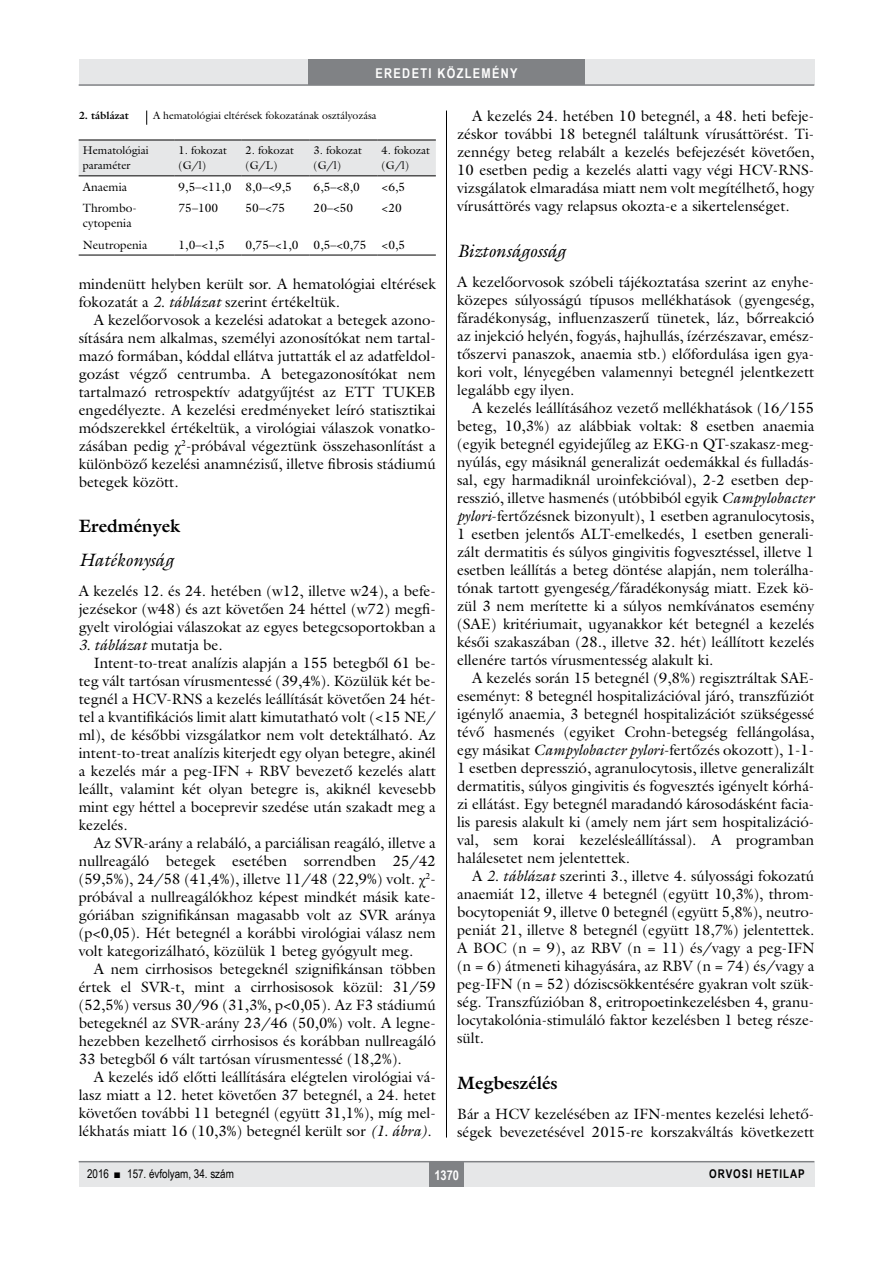
<style>
.page{position:relative;width:893px;height:1263px;background:#fff}
.page>*{position:absolute;margin:0;border:0;box-sizing:border-box;transform-origin:0 0}
.alcimkurziv{font:italic 18px "Galliard Reg";color:#000}
.alcimbold{font:700 18px "Galliard Reg";color:#000}
.Body_Text{font:15px/18px "Galliard Reg";color:#000;text-align:justify}
.Body_tompa{font:15px/18px "Galliard Reg";color:#000;text-align:justify}
.Body_tompa-2{font:italic 15px "Galliard Reg";color:#000}
.t1{font:700 13.5px "Arial Narrow";letter-spacing:.1em;color:#fff}
.tabla{font:12px/15px "Galliard Reg";color:#000}
.t2{font:12px "Arial Narrow";color:#000}
.t3{font:700 12px "Arial Narrow";letter-spacing:.08em;color:#000}
.tablafej{font:11.25px/15px "Galliard Reg";color:#000}
.kepalairas2{font:10.5px "Galliard Reg";color:#000}
.kepalairas1{font:700 10.5px "Galliard Reg";color:#000}
.s1{font-style:italic}
.s2{font-family:"Garamond Premr Pro"}
.s3{font-style:normal}
</style>
<div class="page">
<div style="left:79px;top:1161px;width:735px;height:25px;background:#e6e7e8"></div>
<hr style="left:79px;top:1161px;width:735px;height:1px;background:#808285">
<div style="left:430px;top:1161px;width:34px;height:25px;background:#808285"></div>
<div style="left:79px;top:60px;width:735px;height:25px;background:#e6e7e8"></div>
<div style="left:308px;top:60px;width:277px;height:25px;background:#808285"></div>
<hr style="left:79px;top:84px;width:735px;height:2px;background:#808285">
<hr style="left:446px;top:111px;width:1px;height:1026px;background:#000">
<svg style="left:146px;top:111px;width:1px;height:14px"></svg>
<div style="left:79px;top:141px;width:357px;height:34px;background:#e6e7e8"></div>
<hr style="left:79px;top:140px;width:95px;height:1px;background:#000">
<hr style="left:174px;top:140px;width:67px;height:1px;background:#000">
<hr style="left:241px;top:140px;width:68px;height:1px;background:#000">
<hr style="left:309px;top:140px;width:68px;height:1px;background:#000">
<hr style="left:377px;top:140px;width:59px;height:1px;background:#000">
<hr style="left:79px;top:175px;width:95px;height:1px;background:#000">
<hr style="left:174px;top:175px;width:67px;height:1px;background:#000">
<hr style="left:241px;top:175px;width:68px;height:1px;background:#000">
<hr style="left:309px;top:175px;width:68px;height:1px;background:#000">
<hr style="left:377px;top:175px;width:59px;height:1px;background:#000">
<hr style="left:79px;top:255px;width:95px;height:1px;background:#000">
<hr style="left:174px;top:255px;width:67px;height:1px;background:#000">
<hr style="left:241px;top:255px;width:68px;height:1px;background:#000">
<hr style="left:309px;top:255px;width:68px;height:1px;background:#000">
<hr style="left:377px;top:255px;width:59px;height:1px;background:#000">
<p class="t1" style="left:375px;top:63px;width:144px">EREDETI KÖZLEMÉNY</p>
<p class="kepalairas1" style="left:79px;top:109px;width:52px">2. táblázat</p>
<p class="kepalairas2" style="left:153px;top:109px;width:225px">A hematológiai eltérések fokozatának osztályozása</p>
<p class="tablafej" style="left:83px;top:143px;width:67px">Hematológiai paraméter</p>
<p class="tablafej" style="left:179px;top:143px;width:50px">1. fokozat (G/l)</p>
<p class="tablafej" style="left:246px;top:143px;width:50px">2. fokozat (G/L)</p>
<p class="tablafej" style="left:314px;top:143px;width:50px">3. fokozat (G/l)</p>
<p class="tablafej" style="left:382px;top:143px;width:50px">4. fokozat (G/l)</p>
<p class="tabla" style="left:83px;top:179px;width:46px">Anaemia</p>
<p class="tabla" style="left:179px;top:179px;width:55px">9,5–&lt;11,0</p>
<p class="tabla" style="left:246px;top:179px;width:48px">8,0–&lt;9,5</p>
<p class="tabla" style="left:314px;top:179px;width:48px">6,5–&lt;8,0</p>
<p class="tabla" style="left:382px;top:179px;width:25px">&lt;6,5</p>
<p class="tabla" style="left:83px;top:201px;width:54px">Thrombo&shy;cytopenia</p>
<p class="tabla" style="left:179px;top:201px;width:41px">75–100</p>
<p class="tabla" style="left:246px;top:201px;width:41px">50–&lt;75</p>
<p class="tabla" style="left:314px;top:201px;width:41px">20–&lt;50</p>
<p class="tabla" style="left:382px;top:201px;width:22px">&lt;20</p>
<p class="tabla" style="left:83px;top:237px;width:66px">Neutropenia</p>
<p class="tabla" style="left:179px;top:237px;width:48px">1,0–&lt;1,5</p>
<p class="tabla" style="left:246px;top:237px;width:55px">0,75–&lt;1,0</p>
<p class="tabla" style="left:314px;top:237px;width:55px">0,5–&lt;0,75</p>
<p class="tabla" style="left:382px;top:237px;width:25px">&lt;0,5</p>
<p class="Body_Text" style="left:79px;top:274px;width:359px">mindenütt helyben került sor. A hematológiai eltérések fokozatát a <span class="s1">2. táblázat</span> szerint értékeltük.</p>
<p class="Body_Text" style="left:79px;top:310px;width:359px;text-indent:15px">A kezelőorvosok a kezelési adatokat a betegek azono&shy;sítására nem alkalmas, személyi azonosítókat nem tartal&shy;mazó formában, kóddal ellátva juttatták el az adatfeldol&shy;gozást végző centrumba. A betegazonosítókat nem tartalmazó retrospektív adatgyűjtést az ETT TUKEB engedélyezte. A kezelési eredményeket leíró statisztikai módszerekkel értékeltük, a virológiai válaszok vonatko&shy;zásában pedig <span class="s2">χ</span><sup>2</sup>-próbával végeztünk összehasonlítást a különböző kezelési anamnézisű, illetve fibrosis stádiumú betegek között.</p>
<p class="alcimbold" style="left:79px;top:514px;width:103px">Eredmények</p>
<p class="alcimkurziv" style="left:79px;top:548px;width:96px">Hatékonyság</p>
<p class="Body_tompa" style="left:79px;top:581px;width:359px">A kezelés 12. és 24. hetében (w12, illetve w24), a befe&shy;jezésekor (w48) és azt követően 24 héttel (w72) megfi&shy;gyelt virológiai válaszokat az egyes betegcsoportokban a</p>
<p class="Body_tompa-2" style="left:79px;top:635px;width:145px">3. táblázat <span class="s3">mutatja be.</span></p>
<p class="Body_Text" style="left:79px;top:653px;width:359px;text-indent:15px">Intent-to-treat analízis alapján a 155 betegből 61 be&shy;teg vált tartósan vírusmentessé (39,4%). Közülük két be&shy;tegnél a HCV-RNS a kezelés leállítását követően 24 hét&shy;tel a kvantifikációs limit alatt kimutatható volt (&lt;15 NE/ ml), de későbbi vizsgálatkor nem volt detektálható. Az intent-to-treat analízis kiterjedt egy olyan betegre, akinél a kezelés már a peg-IFN + RBV bevezető kezelés alatt leállt, valamint két olyan betegre is, akiknél kevesebb mint egy héttel a boceprevir szedése után szakadt meg a kezelés.</p>
<p class="Body_Text" style="left:79px;top:833px;width:359px;text-indent:15px">Az SVR-arány a relabáló, a parciálisan reagáló, illetve a nullreagáló betegek esetében sorrendben 25/42 (59,5%), 24/58 (41,4%), illetve 11/48 (22,9%) volt. <span class="s2">χ</span><sup>2</sup>- próbával a nullreagálókhoz képest mindkét másik kate&shy;góriában szignifikánsan magasabb volt az SVR aránya (p&lt;0,05). Hét betegnél a korábbi virológiai válasz nem volt kategorizálható, közülük 1 beteg gyógyult meg.</p>
<p class="Body_Text" style="left:79px;top:959px;width:359px;text-indent:15px">A nem cirrhosisos betegeknél szignifikánsan többen értek el SVR-t, mint a cirrhosisosok közül: 31/59 (52,5%) versus 30/96 (31,3%, p&lt;0,05). Az F3 stádiumú betegeknél az SVR-arány 23/46 (50,0%) volt. A legne&shy;hezebben kezelhető cirrhosisos és korábban nullreagáló 33 betegből 6 vált tartósan vírusmentessé (18,2%).</p>
<p class="Body_Text" style="left:79px;top:1067px;width:359px;text-indent:15px">A kezelés idő előtti leállítására elégtelen virológiai vá&shy;lasz miatt a 12. hetet követően 37 betegnél, a 24. hetet követően további 11 betegnél (együtt 31,1%), míg mel&shy;lékhatás miatt 16 (10,3%) betegnél került sor <span class="s1">(1. ábra)</span>.</p>
<p class="Body_Text" style="left:457px;top:107px;width:359px;text-indent:15px">A kezelés 24. hetében 10 betegnél, a 48. heti befeje&shy;zéskor további 18 betegnél találtunk vírusáttörést. Ti&shy;zennégy beteg relabált a kezelés befejezését követően, 10 esetben pedig a kezelés alatti vagy végi HCV-RNS&shy;vizsgálatok elmaradása miatt nem volt megítélhető, hogy vírusáttörés vagy relapsus okozta-e a sikertelenséget.</p>
<p class="alcimkurziv" style="left:457px;top:240px;width:110px">Biztonságosság</p>
<p class="Body_tompa" style="left:457px;top:273px;width:359px">A kezelőorvosok szóbeli tájékoztatása szerint az enyhe&shy;közepes súlyosságú típusos mellékhatások (gyengeség, fáradékonyság, influenzaszerű tünetek, láz, bőrreakció az injekció helyén, fogyás, hajhullás, ízérzészavar, emész&shy;tőszervi panaszok, anaemia stb.) előfordulása igen gya&shy;kori volt, lényegében valamennyi betegnél jelentkezett legalább egy ilyen.</p>
<p class="Body_Text" style="left:457px;top:399px;width:359px;text-indent:15px">A kezelés leállításához vezető mellékhatások (16/155 beteg, 10,3%) az alábbiak voltak: 8 esetben anaemia (egyik betegnél egyidejűleg az EKG-n QT-szakasz-meg&shy;nyúlás, egy másiknál generalizát oedemákkal és fulladás&shy;sal, egy harmadiknál uroinfekcióval), 2-2 esetben dep&shy;resszió, illetve hasmenés (utóbbiból egyik <span class="s1">Campylobacter pylori</span>-fertőzésnek bizonyult), 1 esetben agranulocytosis, 1 esetben jelentős ALT-emelkedés, 1 esetben generali&shy;zált dermatitis és súlyos gingivitis fogvesztéssel, illetve 1 esetben leállítás a beteg döntése alapján, nem tolerálha&shy;tónak tartott gyengeség/fáradékonyság miatt. Ezek kö&shy;zül 3 nem merítette ki a súlyos nemkívánatos esemény (SAE) kritériumait, ugyanakkor két betegnél a kezelés késői szakaszában (28., illetve 32. hét) leállított kezelés ellenére tartós vírusmentesség alakult ki.</p>
<p class="Body_Text" style="left:457px;top:669px;width:359px;text-indent:15px">A kezelés során 15 betegnél (9,8%) regisztráltak SAE&shy;eseményt: 8 betegnél hospitalizációval járó, transzfúziót igénylő anaemia, 3 betegnél hospitalizációt szükségessé tévő hasmenés (egyiket Crohn-betegség fellángolása, egy másikat <span class="s1">Campylobacter pylori</span>-fertőzés okozott), 1-1- 1 esetben depresszió, agranulocytosis, illetve generalizált dermatitis, súlyos gingivitis és fogvesztés igényelt kórhá&shy;zi ellátást. Egy betegnél maradandó károsodásként facia&shy;lis paresis alakult ki (amely nem járt sem hospitalizáció&shy;val, sem korai kezelésleállítással). A programban halálesetet nem jelentettek.</p>
<p class="Body_Text" style="left:457px;top:867px;width:359px;text-indent:15px">A <span class="s1">2. táblázat</span> szerinti 3., illetve 4. súlyossági fokozatú anaemiát 12, illetve 4 betegnél (együtt 10,3%), throm&shy;bocytopeniát 9, illetve 0 betegnél (együtt 5,8%), neutro&shy;peniát 21, illetve 8 betegnél (együtt 18,7%) jelentettek.<br>A BOC (n = 9), az RBV (n = 11) és/vagy a peg-IFN (n = 6) átmeneti kihagyására, az RBV (n = 74) és/vagy a peg-IFN (n = 52) dóziscsökkentésére gyakran volt szük&shy;ség. Transzfúzióban 8, eritropoetinkezelésben 4, granu&shy;locytakolónia-stimuláló faktor kezelésben 1 beteg része&shy;sült.</p>
<p class="alcimbold" style="left:457px;top:1071px;width:102px">Megbeszélés</p>
<p class="Body_tompa" style="left:457px;top:1104px;width:359px">Bár a HCV kezelésében az IFN-mentes kezelési lehető&shy;ségek bevezetésével 2015-re korszakváltás következett</p>
<p class="t2" style="left:87px;top:1165px;width:148px">2016 ■ 157. évfolyam, 34. szám</p>
<p class="t1" style="left:434px;top:1165px;width:26px">1370</p>
<p class="t3" style="left:709px;top:1165px;width:97px">ORVOSI HETILAP</p>
</div>
